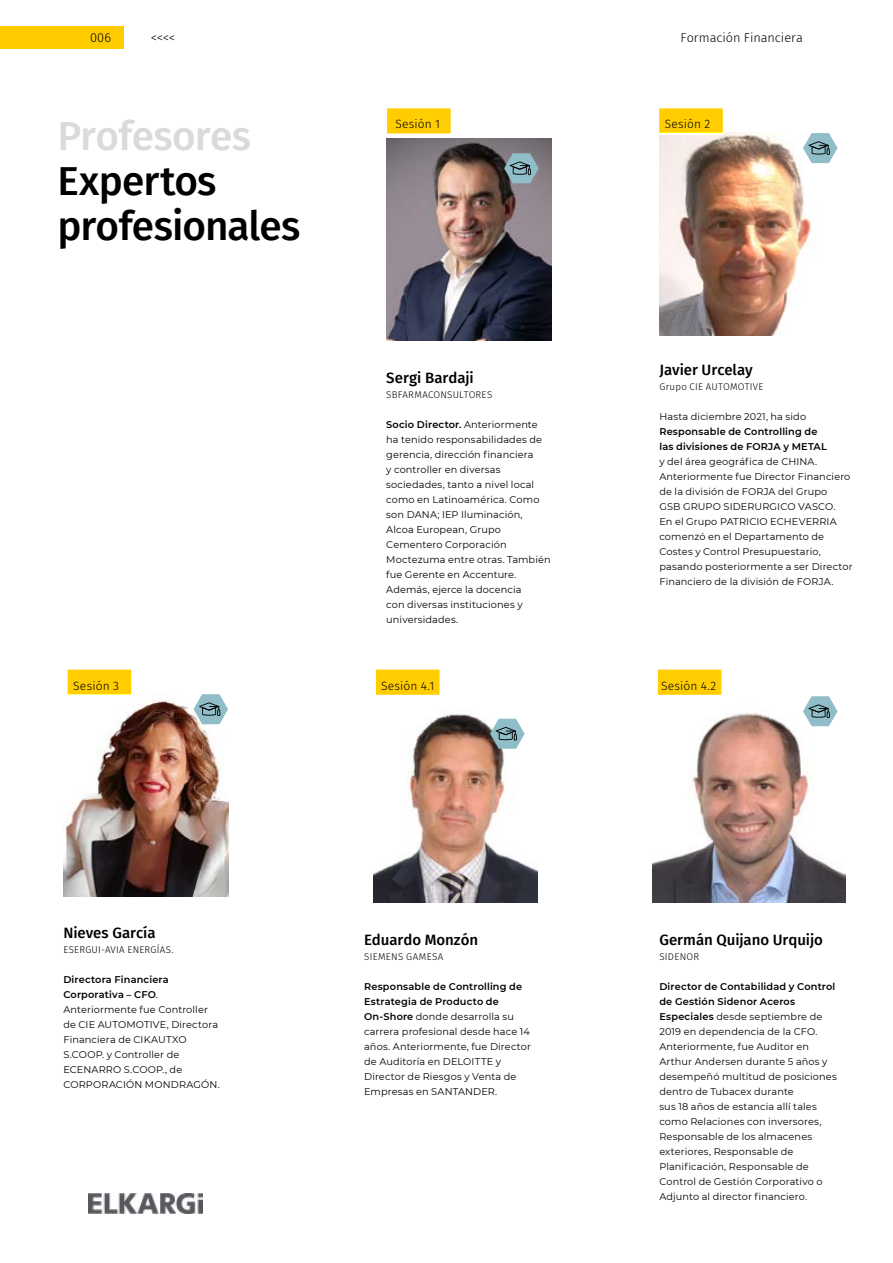
<style>
.page{position:relative;width:893px;height:1263px;background:#fff}
.page>*{position:absolute;margin:0;border:0;box-sizing:border-box;transform-origin:0 0}
.t1{font:500 40.5px/45px "Fira Sans";letter-spacing:-.02em;color:#000}
.t2{font:500 40.5px "Fira Sans";letter-spacing:-.02em;color:#dadada}
.t3{font:500 15px "Fira Sans";letter-spacing:-.005em;color:#000}
.t4{font:300 12.75px "Fira Sans";color:#000}
.t5{font:300 12px "Fira Sans";letter-spacing:.01em;color:#000}
.t6{font:9.75px/15px "Montserrat";letter-spacing:.015em;color:#000}
.t7{font:300 9.75px "Fira Sans";letter-spacing:.025em;color:#000}
.t8{font:600 9.75px/15px "Montserrat";letter-spacing:.02em;color:#000}
.s1{font-weight:600}
.s2{font-family:"Fira Sans";font-weight:500}
</style>
<div class="page">
<img style="left:659px;top:133px;width:165px;height:202px">
<img style="left:88px;top:1193px;width:115px;height:20px">
<div style="left:658px;top:107px;width:66px;height:28px;background:#ffcd00;border:2px solid #fff"></div>
<svg style="left:803px;top:133px;width:35px;height:30px"></svg>
<img style="left:63px;top:694px;width:165px;height:203px">
<svg style="left:193px;top:694px;width:35px;height:30px"></svg>
<div style="left:66px;top:668px;width:67px;height:28px;background:#ffcd00;border:2px solid #fff"></div>
<img style="left:386px;top:138px;width:165px;height:203px">
<svg style="left:504px;top:153px;width:35px;height:30px"></svg>
<div style="left:386px;top:107px;width:66px;height:28px;background:#ffcd00;border:2px solid #fff"></div>
<img style="left:373px;top:714px;width:165px;height:188px">
<svg style="left:490px;top:719px;width:35px;height:30px"></svg>
<div style="left:374px;top:668px;width:67px;height:28px;background:#ffcd00;border:2px solid #fff"></div>
<img style="left:653px;top:713px;width:193px;height:189px">
<svg style="left:803px;top:696px;width:35px;height:30px"></svg>
<div style="left:656px;top:668px;width:67px;height:28px;background:#ffcd00;border:2px solid #fff"></div>
<div style="left:0;top:26px;width:124px;height:23px;background:#fc0"></div>
<h3 class="t4" style="left:90px;top:28px;width:23px">006</h3>
<h3 class="t4" style="left:151px;top:28px;width:26px">&lt;&lt;&lt;&lt;</h3>
<h3 class="t4" style="left:680px;top:28px;width:124px">Formación Financiera</h3>
<h1 class="t2" style="left:57px;top:103px;width:195px">Profesores</h1>
<h1 class="t1" style="left:57px;top:156px;width:245px">Expertos profesionales</h1>
<p class="t5" style="left:73px;top:677px;width:47px">Sesión 3</p>
<p class="t5" style="left:395px;top:115px;width:46px">Sesión 1</p>
<h2 class="t3" style="left:386px;top:365px;width:89px">Sergi Bardaji</h2>
<p class="t7" style="left:386px;top:387px;width:108px">SBFARMACONSULTORES</p>
<p class="t6" style="left:386px;top:416px;width:166px"><span class="s1">Socio Director</span><span class="s2">.</span> Anteriormente ha tenido responsabilidades de gerencia, dirección financiera<br>y controller en diversas sociedades, tanto a nivel local como en Latinoamérica. Como son DANA; IEP Iluminación,<br>Alcoa European, Grupo<br>Cementero Corporación<br>Moctezuma entre otras. También fue Gerente en Accenture.<br>Además, ejerce la docencia<br>con diversas instituciones y universidades.</p>
<p class="t5" style="left:381px;top:677px;width:55px">Sesión 4.1</p>
<h2 class="t3" style="left:63px;top:920px;width:94px">Nieves García</h2>
<p class="t7" style="left:63px;top:942px;width:112px">ESERGUI-AVIA ENERGÍAS.</p>
<p class="t6" style="left:63px;top:971px;width:158px"><span class="s1">Directora Financiera<br>Corporativa – CFO</span>.<br>Anteriormente fue Controller de CIE AUTOMOTIVE, Directora<br>Financiera de CIKAUTXO<br>S.COOP. y Controller de<br>ECENARRO S.COOP., de<br>CORPORACIÓN MONDRAGÓN.</p>
<h2 class="t3" style="left:364px;top:928px;width:116px">Eduardo Monzón</h2>
<p class="t7" style="left:364px;top:950px;width:81px">SIEMENS GAMESA</p>
<p class="t6" style="left:364px;top:979px;width:168px"><span class="s1">Responsable de Controlling de<br>Estrategia de Producto de<br>On-Shore</span> donde desarrolla su carrera profesional desde hace 14 años. Anteriormente, fue Director de Auditoría en DELOITTE y<br>Director de Riesgos y Venta de<br>Empresas en SANTANDER.</p>
<p class="t5" style="left:665px;top:115px;width:47px">Sesión 2</p>
<h2 class="t3" style="left:659px;top:358px;width:95px">Javier Urcelay</h2>
<p class="t7" style="left:659px;top:380px;width:106px">Grupo CIE AUTOMOTIVE</p>
<p class="t6" style="left:659px;top:409px;width:148px">Hasta diciembre 2021, ha sido</p>
<p class="t8" style="left:659px;top:424px;width:169px">Responsable de Controlling de las divisiones de FORJA y METAL</p>
<p class="t6" style="left:659px;top:454px;width:195px">y del área geográfica de CHINA.<br>Anteriormente fue Director Financiero de la división de FORJA del Grupo<br>GSB GRUPO SIDERURGICO VASCO.<br>En el Grupo PATRICIO ECHEVERRIA comenzó en el Departamento de Costes y Control Presupuestario, pasando posteriormente a ser Director Financiero de la división de FORJA.</p>
<p class="t5" style="left:661px;top:677px;width:57px">Sesión 4.2</p>
<h2 class="t3" style="left:659px;top:928px;width:165px">Germán Quijano Urquijo</h2>
<p class="t7" style="left:659px;top:950px;width:41px">SIDENOR</p>
<p class="t6" style="left:659px;top:979px;width:179px"><span class="s1">Director de Contabilidad y Control de Gestión Sidenor Aceros<br>Especiales</span> desde septiembre de<br>2019 en dependencia de la CFO.<br>Anteriormente, fue Auditor en<br>Arthur Andersen durante 5 años y desempeñó multitud de posiciones dentro de Tubacex durante<br>sus 18 años de estancia allí tales como Relaciones con inversores,<br>Responsable de los almacenes exteriores, Responsable de<br>Planificación, Responsable de<br>Control de Gestión Corporativo o<br>Adjunto al director financiero.</p>
</div>
